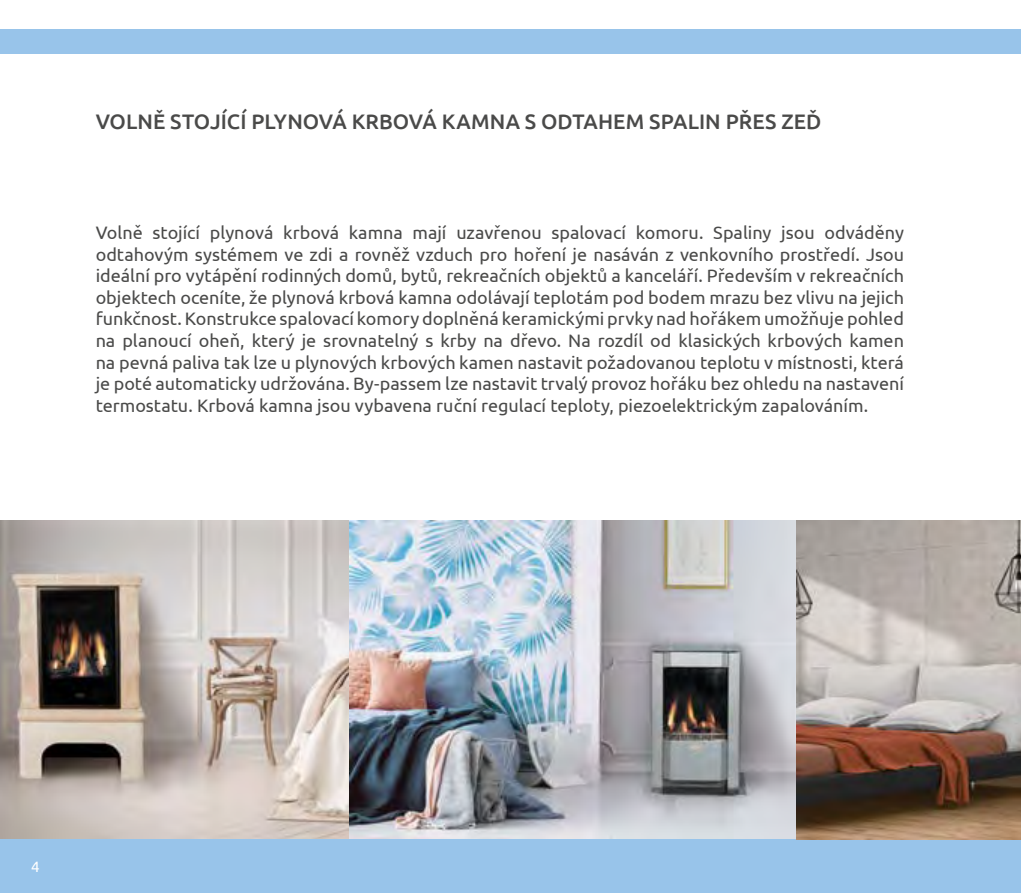
<style>
.page{position:relative;width:1021px;height:893px;background:#fff}
.page>*{position:absolute;margin:0;border:0;box-sizing:border-box;transform-origin:0 0}
.t1{font:500 21px "Ubuntu";letter-spacing:.005em;color:#4a4a49}
.t2{font:18px/21.6px "Ubuntu";color:#4a4a49;text-align:justify}
.t3{font:15px "Ubuntu";color:#fff}
</style>
<div class="page">
<img style="left:0;top:520px;width:1020px;height:319px">
<div style="left:0;top:839px;width:1020px;height:54px;background:#98c4ea"></div>
<div style="left:0;top:30px;width:1020px;height:24px;background:#98c4ea"></div>
<p class="t1" style="left:96px;top:109px;width:727px">VOLNĚ STOJÍCÍ PLYNOVÁ KRBOVÁ KAMNA S ODTAHEM SPALIN PŘES ZEĎ</p>
<p class="t2" style="left:96px;top:221px;width:809px">Volně stojící plynová krbová kamna mají uzavřenou spalovací komoru. Spaliny jsou odváděny odtahovým systémem ve zdi a rovněž vzduch pro hoření je nasáván z venkovního prostředí. Jsou ideální pro vytápění rodinných domů, bytů, rekreačních objektů a kanceláří. Především v rekreačních objektech oceníte, že plynová krbová kamna odolávají teplotám pod bodem mrazu bez vlivu na jejich funkčnost. Konstrukce spalovací komory doplněná keramickými prvky nad hořákem umožňuje pohled na planoucí oheň, který je srovnatelný s krby na dřevo. Na rozdíl od klasických krbových kamen na pevná paliva tak lze u plynových krbových kamen nastavit požadovanou teplotu v místnosti, která je poté automaticky udržována. By‑passem lze nastavit trvalý provoz hořáku bez ohledu na nastavení termostatu. Krbová kamna jsou vybavena ruční regulací teploty, piezoelektrickým zapalováním.</p>
<p class="t3" style="left:31px;top:858px;width:10px">4</p>
</div>
